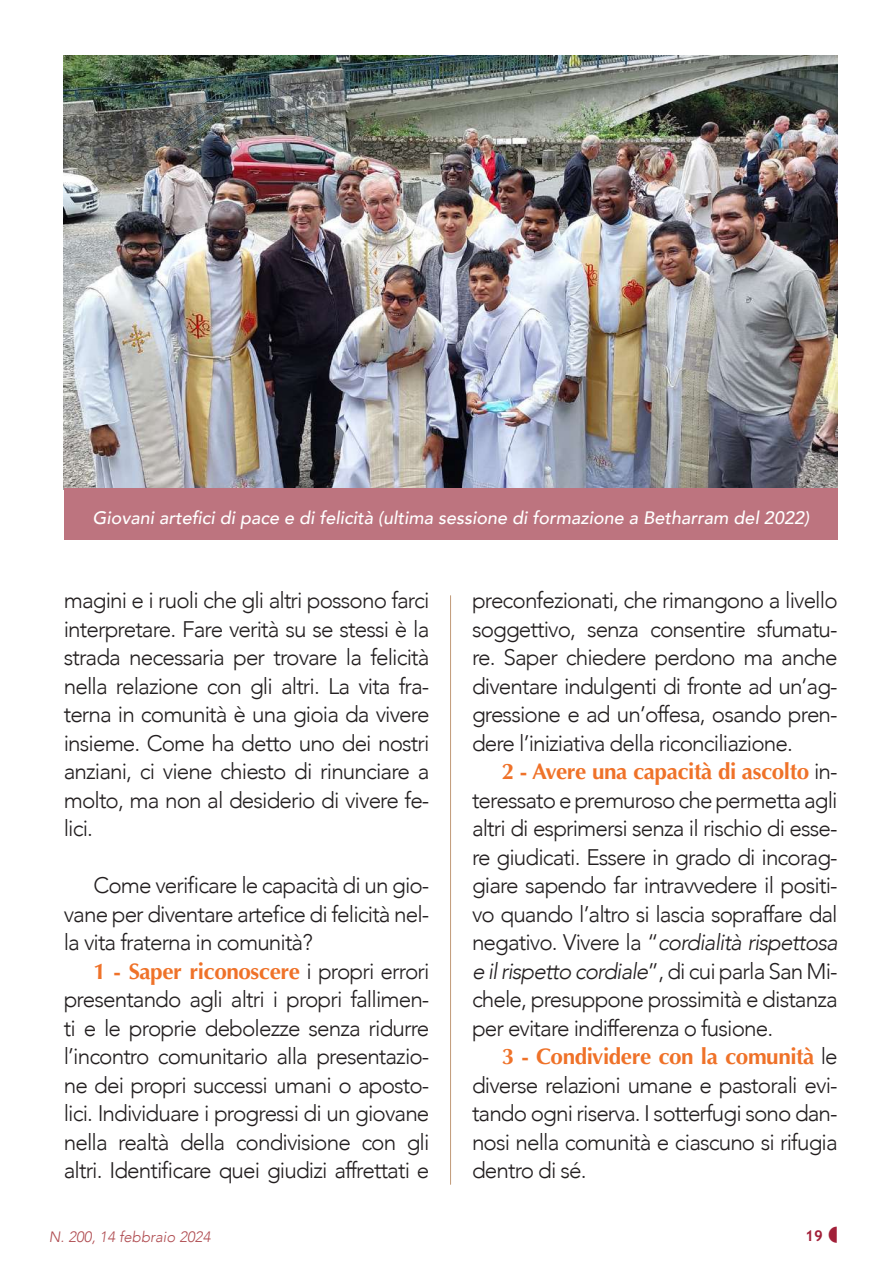
<style>
.page{position:relative;width:893px;height:1263px;background:#fff}
.page>*{position:absolute;margin:0;border:0;box-sizing:border-box;transform-origin:0 0}
.t1{font:300 22.5px/28.5px "Avenir";letter-spacing:-.04em;color:#231f20;text-align:justify}
.t2{font:700 22.5px "Optima";letter-spacing:-.02em;color:#ef7229}
.t3{font:italic 500 18px "Avenir";color:#fff}
.t4{font:italic 300 15px "Avenir";color:#b04d52}
.t5{font:700 15px "Trebuchet MS";color:#a22039}
.s1{font-family:"Avenir";font-weight:300;color:#231f20}
.s2{font-style:italic}
</style>
<div class="page">
<hr style="left:450px;top:595px;width:1px;height:590px;background:#c19a78">
<img style="left:64px;top:55px;width:774px;height:433px">
<div style="left:64px;top:488px;width:774px;height:51px;background:#bd747f"></div>
<p class="t3" style="left:92px;top:507px;width:718px">Giovani artefici di pace e di felicità (ultima sessione di formazione a Betharram del 2022)</p>
<p class="t1" style="left:64px;top:586px;width:367px">magini e i ruoli che gli altri possono farci interpretare. Fare verità su se stessi è la strada necessaria per trovare la felicità nella relazione con gli altri. La vita fra&shy;terna in comunità è una gioia da vivere insieme. Come ha detto uno dei nostri anziani, ci viene chiesto di rinunciare a molto, ma non al desiderio di vivere fe&shy;lici.</p>
<p class="t1" style="left:64px;top:871px;width:367px;text-indent:30px">Come verificare le capacità di un gio&shy;vane per diventare artefice di felicità nel&shy;la vita fraterna in comunità?</p>
<p class="t2" style="left:94px;top:958px;width:337px">1 - Saper riconoscere <span class="s1">i propri errori</span></p>
<p class="t1" style="left:64px;top:985px;width:367px">presentando agli altri i propri fallimen&shy;ti e le proprie debolezze senza ridurre l’incontro comunitario alla presentazio&shy;ne dei propri successi umani o aposto&shy;lici. Individuare i progressi di un giovane nella realtà della condivisione con gli altri. Identificare quei giudizi affrettati e</p>
<p class="t1" style="left:472px;top:586px;width:367px">preconfezionati, che rimangono a livello soggettivo, senza consentire sfumatu&shy;re. Saper chiedere perdono ma anche diventare indulgenti di fronte ad un’ag&shy;gressione e ad un’offesa, osando pren&shy;dere l’iniziativa della riconciliazione.</p>
<p class="t2" style="left:502px;top:759px;width:337px">2 - Avere una capacità di ascolto <span class="s1">in-</span></p>
<p class="t1" style="left:472px;top:786px;width:367px">teressato e premuroso che permetta agli altri di esprimersi senza il rischio di esse&shy;re giudicati. Essere in grado di incorag&shy;giare sapendo far intravvedere il positi&shy;vo quando l’altro si lascia sopraffare dal negativo. Vivere la “<span class="s2">cordialità rispettosa e il rispetto cordiale</span>”, di cui parla San Mi&shy;chele, presuppone prossimità e distanza per evitare indifferenza o fusione.</p>
<p class="t2" style="left:502px;top:1044px;width:337px">3 - Condividere con la comunità <span class="s1">le</span></p>
<p class="t1" style="left:472px;top:1071px;width:367px">diverse relazioni umane e pastorali evi&shy;tando ogni riserva. I sotterfugi sono dan&shy;nosi nella comunità e ciascuno si rifugia dentro di sé.</p>
<p class="t4" style="left:49px;top:1228px;width:163px">N. 200, 14 febbraio 2024</p>
<p class="t5" style="left:805px;top:1226px;width:19px">19</p>
</div>
